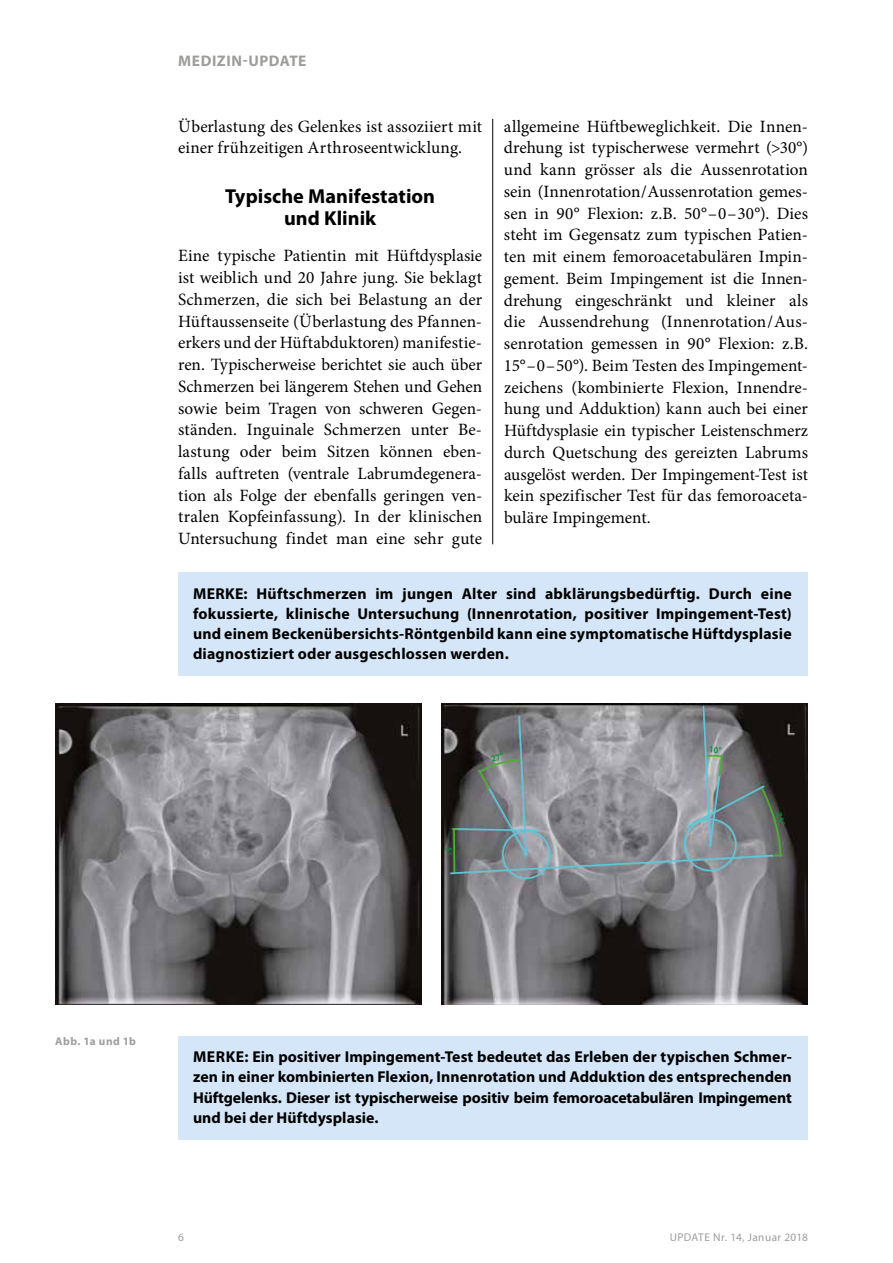
<style>
.page{position:relative;width:893px;height:1263px;background:#fff}
.page>*{position:absolute;margin:0;border:0;box-sizing:border-box;transform-origin:0 0}
.t1{font:700 20.25px/21.8px "Myriad Pro";color:#000;text-align:center}
.t2{font:17.25px/21.8px "Minion Pro";letter-spacing:.005em;color:#000;text-align:justify}
.t3{font:700 15.75px/20.2px "Myriad Pro";letter-spacing:.005em;color:#000;text-align:justify}
.t4{font:700 15.3px "Myriad Pro";letter-spacing:.035em;color:#9d9d9c}
.t5{font:11.25px "Myriad Pro";letter-spacing:.04em;color:#9d9d9c}
.t6{font:700 11.25px "Myriad Pro";letter-spacing:.05em;color:#9d9d9c}
.t7{font:600 9px "Myriad Pro";color:#039339}
</style>
<div class="page">
<div style="left:178px;top:573px;width:630px;height:103px;background:#d4e6f7"></div>
<hr style="left:492px;top:119px;width:1px;height:425px;background:#000">
<img style="left:55px;top:703px;width:366px;height:301px">
<div style="left:178px;top:1036px;width:630px;height:104px;background:#d4e6f7"></div>
<img style="left:442px;top:703px;width:366px;height:301px">
<svg style="left:449px;top:704px;width:336px;height:171px"></svg>
<p class="t4" style="left:178px;top:50px;width:130px">MEDIZIN-UPDATE</p>
<p class="t2" style="left:178px;top:115px;width:305px">Überlastung des Gelenkes ist assoziiert mit einer frühzeitigen Arthroseentwicklung.</p>
<p class="t1" style="left:225px;top:184px;width:211px">Typische Manifestation und Klinik</p>
<p class="t2" style="left:178px;top:245px;width:305px">Eine typische Patientin mit Hüftdysplasie ist weiblich und 20 Jahre jung. Sie beklagt Schmerzen, die sich bei Belastung an der Hüftaussenseite (Überlastung des Pfannen&shy;erkers und der Hüftabduktoren) manifestie&shy;ren. Typischerweise berichtet sie auch über Schmerzen bei längerem Stehen und Gehen sowie beim Tragen von schweren Gegen&shy;ständen. Inguinale Schmerzen unter Be&shy;lastung oder beim Sitzen können eben&shy;falls auftreten (ventrale Labrumdegenera&shy;tion als Folge der ebenfalls geringen ven&shy;tralen Kopfeinfassung). In der klinischen Untersuchung findet man eine sehr gute</p>
<p class="t3" style="left:193px;top:583px;width:600px">MERKE: Hüftschmerzen im jungen Alter sind abklärungsbedürftig. Durch eine fokussierte, klinische Untersuchung (Innenrotation, positiver Impingement-Test) und einem Beckenübersichts-Röntgenbild kann eine symptomatische Hüftdysplasie diagnostiziert oder ausgeschlossen werden.</p>
<p class="t2" style="left:504px;top:115px;width:306px">allgemeine Hüftbeweglichkeit. Die Innen&shy;drehung ist typischerwese vermehrt (&gt;30°) und kann grösser als die Aussenrotation sein (Innenrotation/Aussenrotation gemes&shy;sen in 90° Flexion: z.B. 50°–0–30°). Dies steht im Gegensatz zum typischen Patien&shy;ten mit einem femoroacetabulären Impin&shy;gement. Beim Impingement ist die Innen&shy;drehung eingeschränkt und kleiner als die Aussendrehung (Innenrotation/Aus&shy;senrotation gemessen in 90° Flexion: z.B.<br>15°–0–50°). Beim Testen des Impingement&shy;zeichens (kombinierte Flexion, Innendre&shy;hung und Adduktion) kann auch bei einer Hüftdysplasie ein typischer Leistenschmerz durch Quetschung des gereizten Labrums ausgelöst werden. Der Impingement-Test ist kein spezifischer Test für das femoroaceta&shy;buläre Impingement.</p>
<p class="t7" style="left:455px;top:847px;width:10px;rotate:90deg">5°</p>
<p class="t6" style="left:55px;top:1034px;width:82px">Abb. 1a und 1b</p>
<p class="t3" style="left:193px;top:1046px;width:600px">MERKE: Ein positiver Impingement-Test bedeutet das Erleben der typischen Schmer&shy;zen in einer kombinierten Flexion, Innenrotation und Adduktion des entsprechenden Hüftgelenks. Dieser ist typischerweise positiv beim femoroacetabulären Impingement und bei der Hüftdysplasie.</p>
<p class="t5" style="left:178px;top:1230px;width:7px">6</p>
<p class="t5" style="left:670px;top:1230px;width:140px">UPDATE Nr. 14, Januar 2018</p>
</div>
